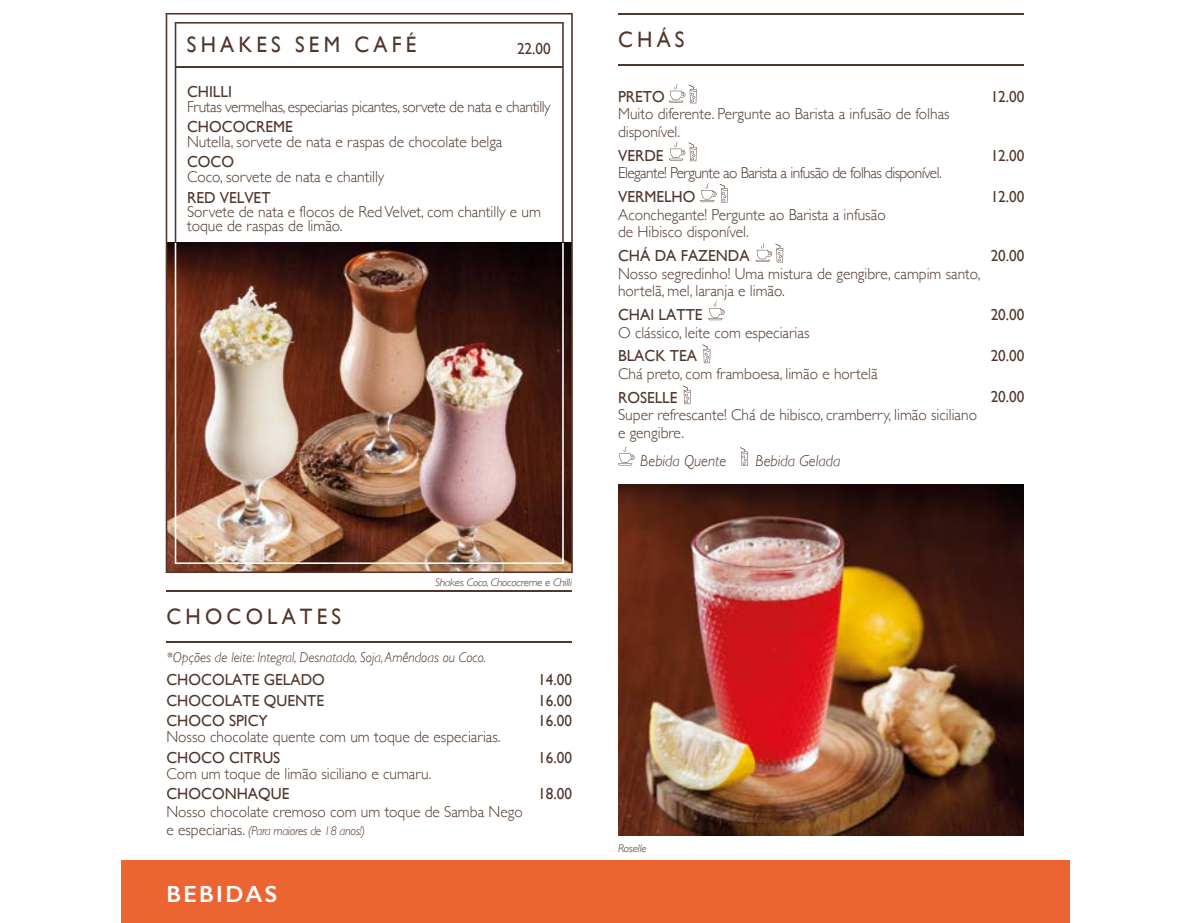
<style>
.page{position:relative;width:1191px;height:923px;background:#fff}
.page>*{position:absolute;margin:0;border:0;box-sizing:border-box;transform-origin:0 0}
.t1{font:600 23.45px "Gill Sans";letter-spacing:.1em;color:#fff}
.t2{font:22.22px "Gill Sans";letter-spacing:.2em;color:#513629;scale:.94 1}
.t3{font:300 15.92px/17.5px "Gill Sans";color:#513629}
.t4{font:15.92px/20.7px "Gill Sans";color:#513629;text-align:justify}
.t5{font:15.92px/20.7px "Gill Sans";color:#513629;text-align:justify;scale:.96 1}
.t6{font:300 15.92px "Gill Sans";letter-spacing:-.025em;color:#513629}
.t7{font:300 15.92px "Gill Sans";letter-spacing:-.035em;color:#513629}
.t8{font:italic 300 15.92px "Gill Sans";color:#513629}
.t9{font:italic 300 14.35px "Gill Sans";color:#513629;scale:.96 1}
.t10{font:italic 300 12.78px "Gill Sans";letter-spacing:-.025em;color:#513629}
.t11{font:italic 300 11.2px "Gill Sans";letter-spacing:-.025em;color:#513629;scale:1.06 1}
.s1{font-style:normal;font-size:15.92px}
</style>
<div class="page">
<div style="left:121px;top:860px;width:948px;height:63px;background:#ec6432"></div>
<hr style="left:166px;top:590px;width:406px;height:1px;background:#513629">
<hr style="left:166px;top:641px;width:406px;height:2px;background:#513629">
<hr style="left:618px;top:13px;width:405px;height:2px;background:#513629">
<hr style="left:618px;top:64px;width:405px;height:2px;background:#513629">
<img style="left:618px;top:485px;width:405px;height:351px">
<img style="left:166px;top:13px;width:407px;height:560px">
<svg style="left:669px;top:84px;width:27px;height:19px"></svg>
<svg style="left:669px;top:142px;width:27px;height:19px"></svg>
<svg style="left:700px;top:183px;width:27px;height:19px"></svg>
<svg style="left:708px;top:301px;width:16px;height:19px"></svg>
<svg style="left:618px;top:447px;width:16px;height:18px"></svg>
<svg style="left:755px;top:243px;width:28px;height:19px"></svg>
<svg style="left:702px;top:344px;width:8px;height:19px"></svg>
<svg style="left:682px;top:385px;width:8px;height:19px"></svg>
<svg style="left:740px;top:447px;width:8px;height:19px"></svg>
<h2 class="t2" style="left:187px;top:31px;width:246px">SHAKES SEM CAFÉ</h2>
<p class="t4" style="left:187px;top:81px;width:46px">CHILLI</p>
<p class="t6" style="left:187px;top:94px;width:365px">Frutas vermelhas, especiarias picantes, sorvete de nata e chantilly</p>
<p class="t4" style="left:187px;top:117px;width:107px">CHOCOCREME</p>
<p class="t3" style="left:187px;top:132px;width:317px">Nutella, sorvete de nata e raspas de chocolate belga</p>
<p class="t4" style="left:187px;top:152px;width:49px">COCO</p>
<p class="t3" style="left:187px;top:167px;width:199px">Coco, sorvete de nata e chantilly</p>
<p class="t4" style="left:187px;top:187px;width:85px">RED VELVET</p>
<p class="t3" style="left:187px;top:204px;width:355px;line-height:14.3px">Sorvete de nata e flocos de Red Velvet, com chantilly e um toque de raspas de limão.</p>
<p class="t5" style="left:517px;top:38px;width:37px">22.00</p>
<h2 class="t2" style="left:166px;top:603px;width:187px">CHOCOLATES</h2>
<p class="t11" style="left:435px;top:576px;width:131px">Shakes Coco, Chococreme e Chilli</p>
<p class="t9" style="left:166px;top:649px;width:334px">*Opções de leite: Integral, Desnatado, Soja, Amêndoas ou Coco.</p>
<p class="t4" style="left:166px;top:669px;width:160px">CHOCOLATE GELADO CHOCOLATE QUENTE CHOCO SPICY</p>
<p class="t3" style="left:166px;top:727px;width:336px">Nosso chocolate quente com um toque de especiarias.</p>
<p class="t4" style="left:166px;top:747px;width:115px">CHOCO CITRUS</p>
<p class="t3" style="left:166px;top:764px;width:267px">Com um toque de limão siciliano e cumaru.</p>
<p class="t4" style="left:166px;top:783px;width:125px">CHOCONHAQUE</p>
<p class="t3" style="left:166px;top:802px;width:358px">Nosso chocolate cremoso com um toque de Samba Nego</p>
<p class="t10" style="left:166px;top:823px;width:200px"><span class="s1">e especiarias.</span> (Para maiores de 18 anos!)</p>
<h1 class="t1" style="left:166px;top:879px;width:112px">BEBIDAS</h1>
<p class="t5" style="left:538px;top:669px;width:37px">14.00<br>16.00<br>16.00</p>
<p class="t5" style="left:538px;top:747px;width:37px">16.00</p>
<p class="t5" style="left:538px;top:783px;width:37px">18.00</p>
<h2 class="t2" style="left:618px;top:26px;width:72px">CHÁS</h2>
<p class="t4" style="left:618px;top:86px;width:48px">PRETO</p>
<p class="t3" style="left:618px;top:105px;width:333px">Muito diferente. Pergunte ao Barista a infusão de folhas disponível.</p>
<p class="t4" style="left:618px;top:145px;width:47px">VERDE</p>
<p class="t7" style="left:618px;top:160px;width:325px">Elegante! Pergunte ao Barista a infusão de folhas disponível.</p>
<p class="t4" style="left:618px;top:186px;width:79px">VERMELHO</p>
<p class="t3" style="left:618px;top:205px;width:269px">Aconchegante! Pergunte ao Barista a infusão de Hibisco disponível.</p>
<p class="t4" style="left:618px;top:245px;width:133px">CHÁ DA FAZENDA</p>
<p class="t3" style="left:618px;top:264px;width:364px">Nosso segredinho! Uma mistura de gengibre, campim santo, hortelã, mel, laranja e limão.</p>
<p class="t4" style="left:618px;top:304px;width:86px">CHAI LATTE</p>
<p class="t3" style="left:618px;top:323px;width:193px">O clássico, leite com especiarias</p>
<p class="t4" style="left:618px;top:345px;width:80px">BLACK TEA</p>
<p class="t3" style="left:618px;top:364px;width:261px">Chá preto, com framboesa, limão e hortelã</p>
<p class="t4" style="left:618px;top:387px;width:61px">ROSELLE</p>
<p class="t3" style="left:618px;top:406px;width:360px">Super refrescante! Chá de hibisco, cramberry, limão siciliano e gengibre.</p>
<p class="t8" style="left:640px;top:451px;width:88px">Bebida Quente</p>
<p class="t8" style="left:755px;top:451px;width:86px">Bebida Gelada</p>
<p class="t5" style="left:990px;top:86px;width:37px">12.00</p>
<p class="t5" style="left:990px;top:145px;width:37px">12.00</p>
<p class="t5" style="left:990px;top:186px;width:37px">12.00</p>
<p class="t5" style="left:990px;top:245px;width:37px">20.00</p>
<p class="t5" style="left:990px;top:304px;width:37px">20.00</p>
<p class="t5" style="left:990px;top:345px;width:37px">20.00</p>
<p class="t5" style="left:990px;top:386px;width:37px">20.00</p>
<p class="t11" style="left:618px;top:841px;width:29px">Roselle</p>
</div>
